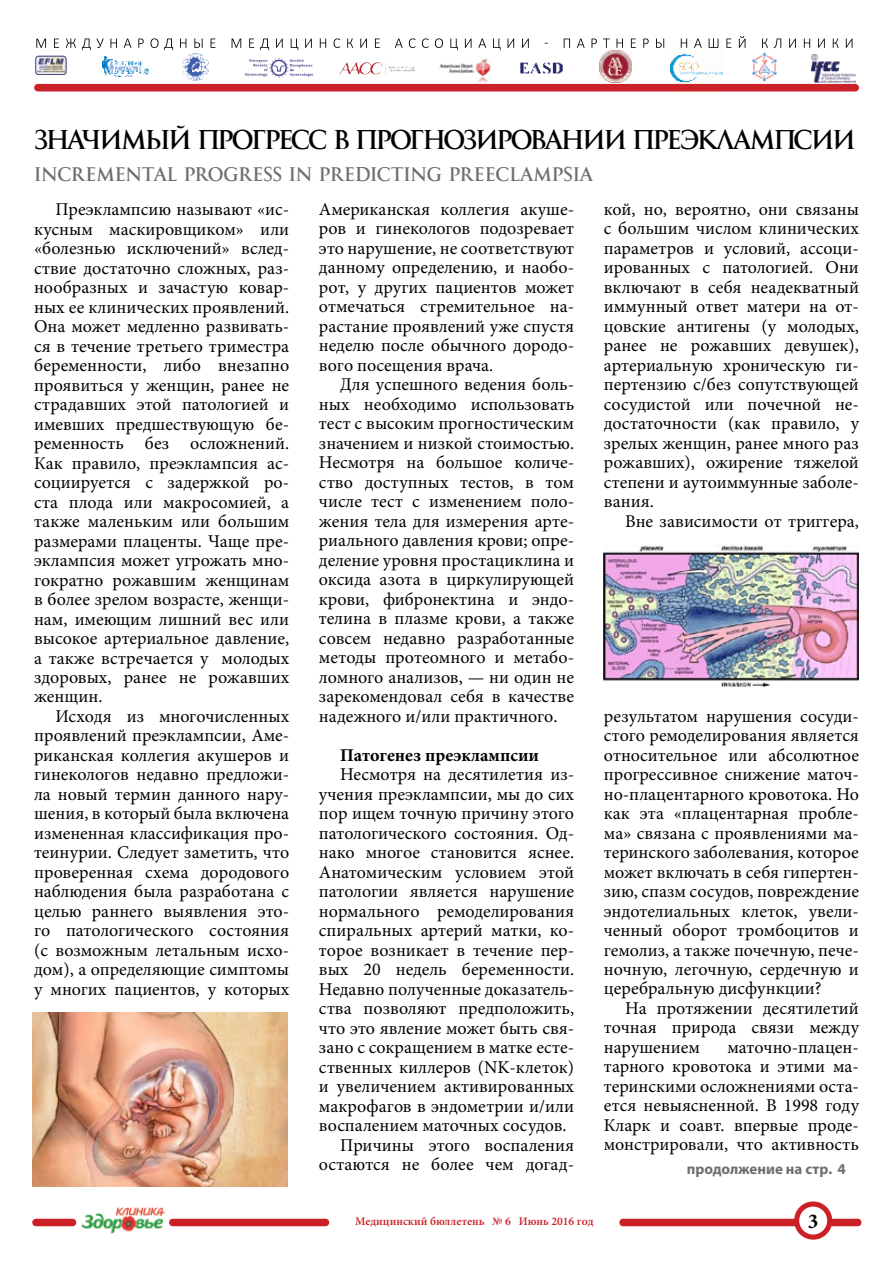
<style>
.page{position:relative;width:893px;height:1263px;background:#fff}
.page>*{position:absolute;margin:0;border:0;box-sizing:border-box;transform-origin:0 0}
.t1{font:700 27px "Goudy Trajan";letter-spacing:-.07em;color:#000}
.t2{font:700 21.15px "Minion Pro";color:#000}
.t3{font:700 19.5px "Goudy Trajan";letter-spacing:-.01em;color:#6d6e71}
.t4{font:18px/19.5px "Minion Pro";color:#000;text-align:justify}
.t5{font:700 18px "Minion Pro";color:#000}
.t6{font:700 15px "Myriad Pro";color:#6d6e71}
.t7{font:600 11.7px "Minion Pro";color:#cc2027}
</style>
<div class="page">
<div style="left:32px;top:1219px;width:44px;height:7px;background:#cc2027;border-radius:4px"></div>
<div style="left:169px;top:1219px;width:160px;height:7px;background:#cc2027;border-radius:4px"></div>
<div style="left:619px;top:1219px;width:242px;height:7px;background:#cc2027;border-radius:4px"></div>
<img style="left:82px;top:1208px;width:82px;height:25px">
<div style="left:794px;top:1201px;width:38px;height:38px;background:#cc2027;border-radius:50%"></div>
<div style="left:799px;top:1206px;width:28px;height:28px;background:#fff;border-radius:50%"></div>
<img style="left:246px;top:58px;width:66px;height:20px">
<img style="left:339px;top:62px;width:76px;height:13px">
<img style="left:599px;top:50px;width:32px;height:32px">
<img style="left:434px;top:45px;width:62px;height:39px">
<img style="left:182px;top:53px;width:27px;height:27px">
<img style="left:102px;top:56px;width:47px;height:21px">
<img style="left:811px;top:55px;width:45px;height:28px">
<img style="left:520px;top:62px;width:43px;height:12px">
<img style="left:34px;top:55px;width:33px;height:20px">
<img style="left:671px;top:42px;width:51px;height:50px">
<img style="left:752px;top:52px;width:25px;height:29px">
<svg style="left:36px;top:39px;width:10px;height:9px"></svg>
<svg style="left:54px;top:39px;width:5px;height:9px"></svg>
<svg style="left:66px;top:39px;width:10px;height:9px"></svg>
<svg style="left:82px;top:39px;width:22px;height:11px"></svg>
<svg style="left:110px;top:39px;width:7px;height:9px"></svg>
<svg style="left:124px;top:39px;width:7px;height:9px"></svg>
<svg style="left:138px;top:39px;width:6px;height:9px"></svg>
<svg style="left:150px;top:38px;width:23px;height:12px"></svg>
<svg style="left:180px;top:39px;width:6px;height:9px"></svg>
<svg style="left:194px;top:39px;width:9px;height:9px"></svg>
<svg style="left:211px;top:39px;width:5px;height:9px"></svg>
<svg style="left:232px;top:39px;width:9px;height:9px"></svg>
<svg style="left:249px;top:39px;width:5px;height:9px"></svg>
<svg style="left:260px;top:39px;width:9px;height:11px"></svg>
<svg style="left:276px;top:39px;width:7px;height:9px"></svg>
<svg style="left:291px;top:39px;width:7px;height:11px"></svg>
<svg style="left:305px;top:39px;width:7px;height:9px"></svg>
<svg style="left:320px;top:39px;width:6px;height:9px"></svg>
<svg style="left:334px;top:38px;width:6px;height:10px"></svg>
<svg style="left:347px;top:39px;width:6px;height:9px"></svg>
<svg style="left:360px;top:39px;width:7px;height:9px"></svg>
<svg style="left:375px;top:39px;width:5px;height:9px"></svg>
<svg style="left:395px;top:39px;width:8px;height:9px"></svg>
<svg style="left:409px;top:38px;width:6px;height:10px"></svg>
<svg style="left:422px;top:38px;width:7px;height:10px"></svg>
<svg style="left:435px;top:38px;width:8px;height:10px"></svg>
<svg style="left:450px;top:39px;width:8px;height:11px"></svg>
<svg style="left:465px;top:39px;width:6px;height:9px"></svg>
<svg style="left:478px;top:39px;width:8px;height:9px"></svg>
<svg style="left:493px;top:39px;width:8px;height:11px"></svg>
<svg style="left:508px;top:39px;width:6px;height:9px"></svg>
<svg style="left:522px;top:39px;width:7px;height:9px"></svg>
<svg style="left:564px;top:39px;width:6px;height:9px"></svg>
<svg style="left:577px;top:39px;width:8px;height:9px"></svg>
<svg style="left:591px;top:39px;width:6px;height:9px"></svg>
<svg style="left:603px;top:39px;width:7px;height:9px"></svg>
<svg style="left:616px;top:39px;width:7px;height:9px"></svg>
<svg style="left:631px;top:39px;width:5px;height:9px"></svg>
<svg style="left:643px;top:39px;width:6px;height:9px"></svg>
<svg style="left:656px;top:39px;width:8px;height:9px"></svg>
<svg style="left:681px;top:39px;width:6px;height:9px"></svg>
<svg style="left:694px;top:39px;width:8px;height:9px"></svg>
<svg style="left:709px;top:39px;width:9px;height:9px"></svg>
<svg style="left:726px;top:39px;width:5px;height:9px"></svg>
<svg style="left:739px;top:36px;width:6px;height:12px"></svg>
<svg style="left:762px;top:39px;width:6px;height:9px"></svg>
<svg style="left:774px;top:39px;width:7px;height:9px"></svg>
<svg style="left:789px;top:39px;width:7px;height:9px"></svg>
<svg style="left:804px;top:39px;width:6px;height:9px"></svg>
<svg style="left:818px;top:39px;width:7px;height:9px"></svg>
<svg style="left:833px;top:39px;width:5px;height:9px"></svg>
<svg style="left:846px;top:39px;width:6px;height:9px"></svg>
<div style="left:34px;top:84px;width:825px;height:7px;background:#cb2128;border-radius:4px"></div>
<img style="left:32px;top:1012px;width:255px;height:174px">
<img style="left:604px;top:545px;width:255px;height:142px">
<h1 class="t1" style="left:34px;top:123px;width:823px">ЗНАЧИМЫЙ ПРОГРЕСС В ПРОГНОЗИРОВАНИИ ПРЕЭКЛАМПСИИ</h1>
<p class="t3" style="left:34px;top:163px;width:561px">INCREMENTAL PROGRESS IN PREDICTING PREECLAMPSIA</p>
<p class="t4" style="left:34px;top:200px;width:257px;text-indent:21px">Преэклампсию называют «ис&shy;кусным маскировщиком» или «болезнью исключений» вслед&shy;ствие достаточно сложных, раз&shy;нообразных и зачастую ковар&shy;ных ее клинических проявлений.<br>Она может медленно развивать&shy;ся в течение третьего триместра беременности, либо внезапно проявиться у женщин, ранее не страдавших этой патологией и имевших предшествующую бе&shy;ременность без осложнений.<br>Как правило, преэклампсия ас&shy;социируется с задержкой ро&shy;ста плода или макросомией, а также маленьким или большим размерами плаценты. Чаще пре&shy;эклампсия может угрожать мно&shy;гократно рожавшим женщинам в более зрелом возрасте, женщи&shy;нам, имеющим лишний вес или высокое артериальное давление, а также встречается у молодых здоровых, ранее не рожавших женщин.</p>
<p class="t4" style="left:34px;top:706px;width:257px;text-indent:21px">Исходя из многочисленных проявлений преэклампсии, Аме&shy;риканская коллегия акушеров и гинекологов недавно предложи&shy;ла новый термин данного нару&shy;шения, в который была включена измененная классификация про&shy;теинурии. Следует заметить, что проверенная схема дородового наблюдения была разработана с целью раннего выявления это&shy;го патологического состояния (с возможным летальным исхо&shy;дом), а определяющие симптомы у многих пациентов, у которых</p>
<p class="t4" style="left:319px;top:199px;width:257px">Американская коллегия акуше&shy;ров и гинекологов подозревает это нарушение, не соответствуют данному определению, и наобо&shy;рот, у других пациентов может отмечаться стремительное на&shy;растание проявлений уже спустя неделю после обычного дородо&shy;вого посещения врача.</p>
<p class="t4" style="left:319px;top:375px;width:257px;text-indent:21px">Для успешного ведения боль&shy;ных необходимо использовать тест с высоким прогностическим значением и низкой стоимостью.<br>Несмотря на большое количе&shy;ство доступных тестов, в том числе тест с изменением поло&shy;жения тела для измерения арте&shy;риального давления крови; опре&shy;деление уровня простациклина и оксида азота в циркулирующей крови, фибронектина и эндо&shy;телина в плазме крови, а также совсем недавно разработанные методы протеомного и метабо&shy;ломного анализов, — ни один не зарекомендовал себя в качестве надежного и/или практичного.</p>
<p class="t5" style="left:340px;top:742px;width:200px">Патогенез преэклампсии</p>
<p class="t4" style="left:340px;top:765px;width:235px">Несмотря на десятилетия из-</p>
<p class="t4" style="left:319px;top:784px;width:257px">учения преэклампсии, мы до сих</p>
<p class="t4" style="left:319px;top:804px;width:257px">пор ищем точную причину этого</p>
<p class="t4" style="left:319px;top:823px;width:257px">патологического состояния. Од-</p>
<p class="t4" style="left:319px;top:843px;width:257px">нако многое становится яснее.</p>
<p class="t4" style="left:319px;top:862px;width:257px">Анатомическим условием этой</p>
<p class="t4" style="left:319px;top:882px;width:257px">патологии является нарушение</p>
<p class="t4" style="left:319px;top:901px;width:257px">нормального ремоделирования</p>
<p class="t4" style="left:319px;top:921px;width:257px">спиральных артерий матки, ко-</p>
<p class="t4" style="left:319px;top:940px;width:257px">торое возникает в течение пер-</p>
<p class="t4" style="left:319px;top:960px;width:257px">вых 20 недель беременности.</p>
<p class="t4" style="left:319px;top:979px;width:257px">Недавно полученные доказатель-</p>
<p class="t4" style="left:319px;top:999px;width:257px">ства позволяют предположить,</p>
<p class="t4" style="left:319px;top:1018px;width:257px">что это явление может быть свя-</p>
<p class="t4" style="left:319px;top:1038px;width:257px">зано с сокращением в матке есте-</p>
<p class="t4" style="left:319px;top:1057px;width:257px">ственных киллеров (NK-клеток)</p>
<p class="t4" style="left:319px;top:1077px;width:257px">и увеличением активированных</p>
<p class="t4" style="left:319px;top:1096px;width:257px">макрофагов в эндометрии и/или</p>
<p class="t4" style="left:319px;top:1116px;width:249px">воспалением маточных сосудов.</p>
<p class="t4" style="left:340px;top:1135px;width:235px">Причины этого воспаления</p>
<p class="t4" style="left:319px;top:1155px;width:257px">остаются не более чем догад-</p>
<p class="t4" style="left:604px;top:199px;width:257px">кой, но, вероятно, они связаны с большим числом клинических параметров и условий, ассоци&shy;ированных с патологией. Они включают в себя неадекватный иммунный ответ матери на от&shy;цовские антигены (у молодых, ранее не рожавших девушек), артериальную хроническую ги&shy;пертензию с/без сопутствующей сосудистой или почечной не&shy;достаточности (как правило, у зрелых женщин, ранее много раз рожавших), ожирение тяжелой степени и аутоиммунные заболе&shy;вания.</p>
<p class="t4" style="left:625px;top:511px;width:235px">Вне зависимости от триггера,</p>
<p class="t4" style="left:604px;top:706px;width:257px">результатом нарушения сосуди&shy;стого ремоделирования является относительное или абсолютное прогрессивное снижение маточ&shy;но-плацентарного кровотока. Но как эта «плацентарная пробле&shy;ма» связана с проявлениями ма&shy;теринского заболевания, которое может включать в себя гипертен&shy;зию, спазм сосудов, повреждение эндотелиальных клеток, увели&shy;ченный оборот тромбоцитов и гемолиз, а также почечную, пече&shy;ночную, легочную, сердечную и церебральную дисфункции?</p>
<p class="t4" style="left:604px;top:998px;width:257px;text-indent:21px">На протяжении десятилетий точная природа связи между нарушением</p>
<p class="t4" style="left:604px;top:1037px;width:257px;text-indent:123px">маточно-плацен&shy;тарного кровотока и этими ма&shy;теринскими осложнениями оста&shy;ется невыясненной. В 1998 году Кларк и соавт. впервые проде&shy;монстрировали, что активность</p>
<p class="t6" style="left:687px;top:1159px;width:161px">продолжение на стр. 4</p>
<p class="t7" style="left:355px;top:1213px;width:240px">Медицинский бюллетень № 6 Июнь 2016 год</p>
<p class="t2" style="left:808px;top:1206px;width:12px">3</p>
</div>
